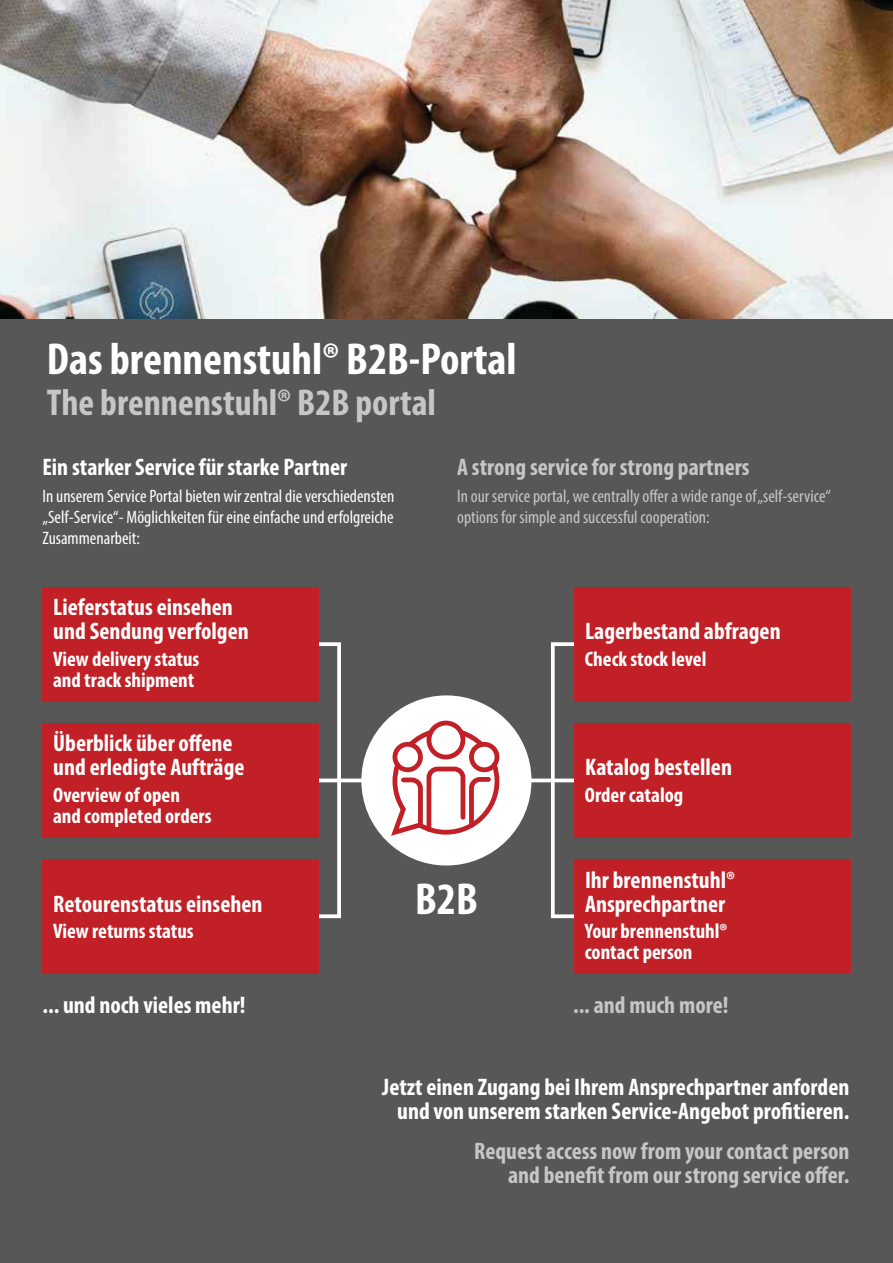
<style>
.page{position:relative;width:893px;height:1263px;background:#575757}
.page>*{position:absolute;margin:0;border:0;box-sizing:border-box;transform-origin:0 0}
.t1{font:700 condensed 45px "Myriad Pro";color:#fff}
.t2{font:700 condensed 37.5px "Myriad Pro";color:#c7c6c5}
.t3{font:700 condensed 24px/24px "Myriad Pro";color:#fff}
.t4{font:700 condensed 24px/24px "Myriad Pro";color:#c7c6c5;text-align:right}
.t5{font:700 condensed 21px/21px "Myriad Pro";color:#fff}
.t6{font:condensed 18px/21px "Myriad Pro";color:#fff;text-align:justify}
.t7{font:condensed 18px/21px "Myriad Pro";color:#c7c6c5}
</style>
<div class="page">
<hr style="left:530px;top:779px;width:69px;height:3px;background:#fff">
<img style="left:0;top:0;width:893px;height:319px">
<div style="left:295px;top:642px;width:46px;height:276px;border:4px solid #fff"></div>
<hr style="left:297px;top:779px;width:69px;height:3px;background:#fff">
<div style="left:551px;top:642px;width:46px;height:276px;border:4px solid #fff"></div>
<div style="left:361px;top:695px;width:170px;height:171px;background:#fff;border-radius:50%"></div>
<svg style="left:406px;top:726px;width:31px;height:25px"></svg>
<svg style="left:455px;top:726px;width:31px;height:25px"></svg>
<div style="left:426px;top:721px;width:39px;height:38px;border:5px solid #c02026;border-radius:50%"></div>
<div style="left:469px;top:742px;width:30px;height:30px;border:5px solid #c02026;border-radius:50%"></div>
<div style="left:392px;top:742px;width:31px;height:30px;border:5px solid #c02026;border-radius:50%"></div>
<svg style="left:391px;top:759px;width:109px;height:77px"></svg>
<div style="left:42px;top:587px;width:277px;height:115px;background:#c02026"></div>
<div style="left:42px;top:723px;width:277px;height:115px;background:#c02026"></div>
<div style="left:42px;top:859px;width:277px;height:115px;background:#c02026"></div>
<div style="left:574px;top:587px;width:276px;height:115px;background:#c02026"></div>
<div style="left:574px;top:723px;width:276px;height:115px;background:#c02026"></div>
<div style="left:574px;top:859px;width:276px;height:115px;background:#c02026"></div>
<h1 class="t1" style="left:47px;top:342px;width:471px">Das brennenstuhl® B2B-Portal</h1>
<h2 class="t2" style="left:47px;top:388px;width:391px">The brennenstuhl® B2B portal</h2>
<p class="t3" style="left:42px;top:457px;width:306px">Ein starker Service für starke Partner</p>
<p class="t6" style="left:42px;top:487px;width:353px">In unserem Service Portal bieten wir zentral die verschiedensten „Self-Service“- Möglichkeiten für eine einfache und erfolgreiche Zusammenarbeit:</p>
<p class="t3" style="left:53px;top:597px;width:197px">Lieferstatus einsehen und Sendung verfolgen</p>
<p class="t5" style="left:53px;top:650px;width:148px">View delivery status and track shipment</p>
<p class="t3" style="left:53px;top:733px;width:193px">Überblick über offene und erledigte Aufträge</p>
<p class="t5" style="left:53px;top:786px;width:160px">Overview of open and completed orders</p>
<p class="t4" style="left:457px;top:457px;width:294px">A strong service for strong partners</p>
<p class="t7" style="left:457px;top:487px;width:375px">In our service portal, we centrally offer a wide range of „self-service“ options for simple and successful cooperation:</p>
<p class="t3" style="left:585px;top:621px;width:197px">Lagerbestand abfragen</p>
<p class="t5" style="left:585px;top:650px;width:123px">Check stock level</p>
<p class="t3" style="left:585px;top:757px;width:148px">Katalog bestellen</p>
<p class="t5" style="left:585px;top:786px;width:100px">Order catalog</p>
<p class="t3" style="left:53px;top:893px;width:211px">Retourenstatus einsehen</p>
<p class="t5" style="left:53px;top:922px;width:142px">View returns status</p>
<p class="t3" style="left:42px;top:995px;width:204px">... und noch vieles mehr!</p>
<h1 class="t1" style="left:415px;top:882px;width:64px">B2B</h1>
<p class="t3" style="left:585px;top:869px;width:152px">Ihr brennenstuhl®<br>Ansprechpartner</p>
<p class="t5" style="left:585px;top:922px;width:144px">Your brennenstuhl® contact person</p>
<p class="t4" style="left:573px;top:995px;width:157px">... and much more!</p>
<p class="t3" style="left:382px;top:1077px;width:469px;text-align:right">Jetzt einen Zugang bei Ihrem Ansprechpartner anforden und von unserem starken Service-Angebot profitieren.</p>
<p class="t4" style="left:474px;top:1140px;width:377px">Request access now from your contact person and benefit from our strong service offer.</p>
</div>
